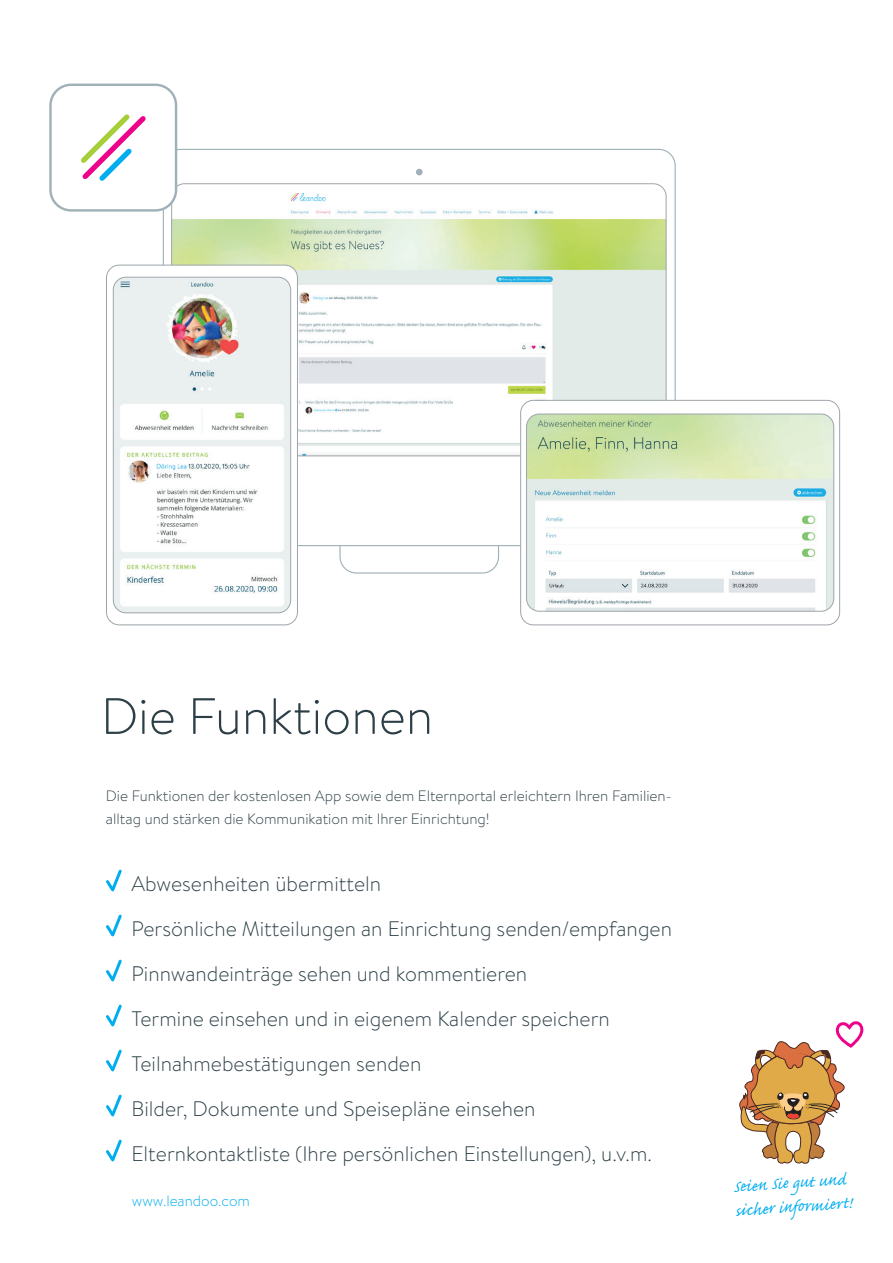
<style>
.page{position:relative;width:893px;height:1263px;background:#fff}
.page>*{position:absolute;margin:0;border:0;box-sizing:border-box;transform-origin:0 0}
.t1{font:300 51px "Brandon Text";color:#2c3f46}
.t2{font:300 21px/45px "Brandon Text";color:#2c3f46}
.t3{font:21px/24px "Caflisch Script Pro";color:#00aeef}
.t4{font:300 15px/22.5px "Brandon Text";color:#2c3f46}
.t5{font:300 15px "Brandon Text";color:#00aeef}
</style>
<div class="page">
<svg style="left:739px;top:1021px;width:124px;height:143px"></svg>
<svg style="left:106px;top:869px;width:16px;height:23px"></svg>
<svg style="left:106px;top:914px;width:16px;height:23px"></svg>
<svg style="left:106px;top:959px;width:16px;height:23px"></svg>
<svg style="left:106px;top:1004px;width:16px;height:23px"></svg>
<svg style="left:106px;top:1049px;width:16px;height:23px"></svg>
<svg style="left:106px;top:1094px;width:16px;height:23px"></svg>
<svg style="left:106px;top:1139px;width:16px;height:23px"></svg>
<div style="left:339px;top:520px;width:160px;height:53px;border:1px solid #a0b1b8;border-radius:16px"></div>
<div style="left:163px;top:149px;width:512px;height:397px;background:#fff;border-radius:16px"></div>
<div style="left:416px;top:169px;width:7px;height:6px;background:#a0b1b8;border-radius:50%"></div>
<img style="left:173px;top:190px;width:493px;height:264px">
<div style="left:106px;top:265px;width:191px;height:360px;background:#fff;border-radius:13px"></div>
<div style="left:106px;top:265px;width:192px;height:360px;border:1px solid #9ea5aa;border-radius:13px"></div>
<img style="left:113px;top:277px;width:178px;height:336px">
<div style="left:113px;top:277px;width:178px;height:336px;border:1px solid #9ea5aa;border-radius:13px"></div>
<div style="left:521px;top:400px;width:319px;height:225px;background:#fff;border-radius:13px"></div>
<div style="left:520px;top:400px;width:320px;height:225px;border:1px solid #9ea5aa;border-radius:13px"></div>
<img style="left:527px;top:414px;width:307px;height:197px">
<div style="left:526px;top:414px;width:308px;height:197px;border:1px solid #9ea5aa;border-radius:13px"></div>
<svg style="left:49px;top:83px;width:151px;height:149px"></svg>
<h1 class="t1" style="left:101px;top:681px;width:334px">Die Funktionen</h1>
<p class="t4" style="left:106px;top:784px;width:567px">Die Funktionen der kostenlosen App sowie dem Elternportal erleichtern Ihren Familien&shy;alltag und stärken die Kommunikation mit Ihrer Einrichtung!</p>
<p class="t2" style="left:131px;top:861px;width:542px">Abwesenheiten übermitteln<br>Persönliche Mitteilungen an Einrichtung senden/empfangen Pinnwandeinträge sehen und kommentieren<br>Termine einsehen und in eigenem Kalender speichern Teilnahmebestätigungen senden<br>Bilder, Dokumente und Speisepläne einsehen Elternkontaktliste (Ihre persönlichen Einstellungen), u.v.m.</p>
<p class="t5" style="left:132px;top:1191px;width:120px">www.leandoo.com</p>
<p class="t3" style="left:733px;top:1177px;width:118px;rotate:-4deg">Seien Sie gut und sicher informiert!</p>
</div>
